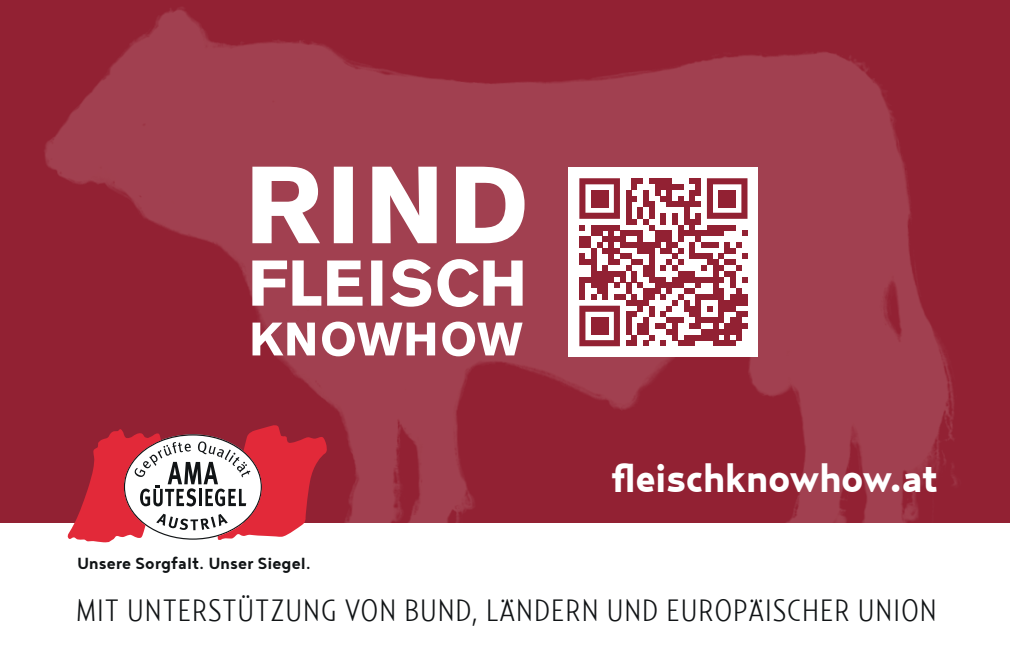
<style>
.page{position:relative;width:1010px;height:669px;background:#fff}
.page>*{position:absolute;margin:0;border:0;box-sizing:border-box;transform-origin:0 0}
.t1{font:700 40px "Relay";color:#fff}
.t2{font:300 30.8px "Relay Cond";letter-spacing:.03em;color:#111416}
.t3{font:700 19.6px "Noyh";color:#111416}
</style>
<div class="page">
<img style="left:0;top:0;width:1009px;height:523px">
<svg style="left:252px;top:259px;width:270px;height:48px"></svg>
<svg style="left:252px;top:322px;width:270px;height:34px"></svg>
<svg style="left:252px;top:167px;width:272px;height:76px"></svg>
<div style="left:567px;top:167px;width:190px;height:189px;background:#fff"></div>
<svg style="left:579px;top:178px;width:168px;height:168px"></svg>
<div style="left:590px;top:190px;width:18px;height:17px;background:#922133"></div>
<div style="left:718px;top:190px;width:17px;height:17px;background:#922133"></div>
<div style="left:590px;top:317px;width:18px;height:18px;background:#922133"></div>
<svg style="left:68px;top:425px;width:259px;height:117px"></svg>
<p class="t3" style="left:77px;top:552px;width:235px">Unsere Sorgfalt. Unser Siegel.</p>
<p class="t1" style="left:611px;top:454px;width:328px">fleischknowhow.at</p>
<p class="t2" style="left:76px;top:592px;width:861px">MIT UNTERSTÜTZUNG VON BUND, LÄNDERN UND EUROPÄISCHER UNION</p>
</div>
